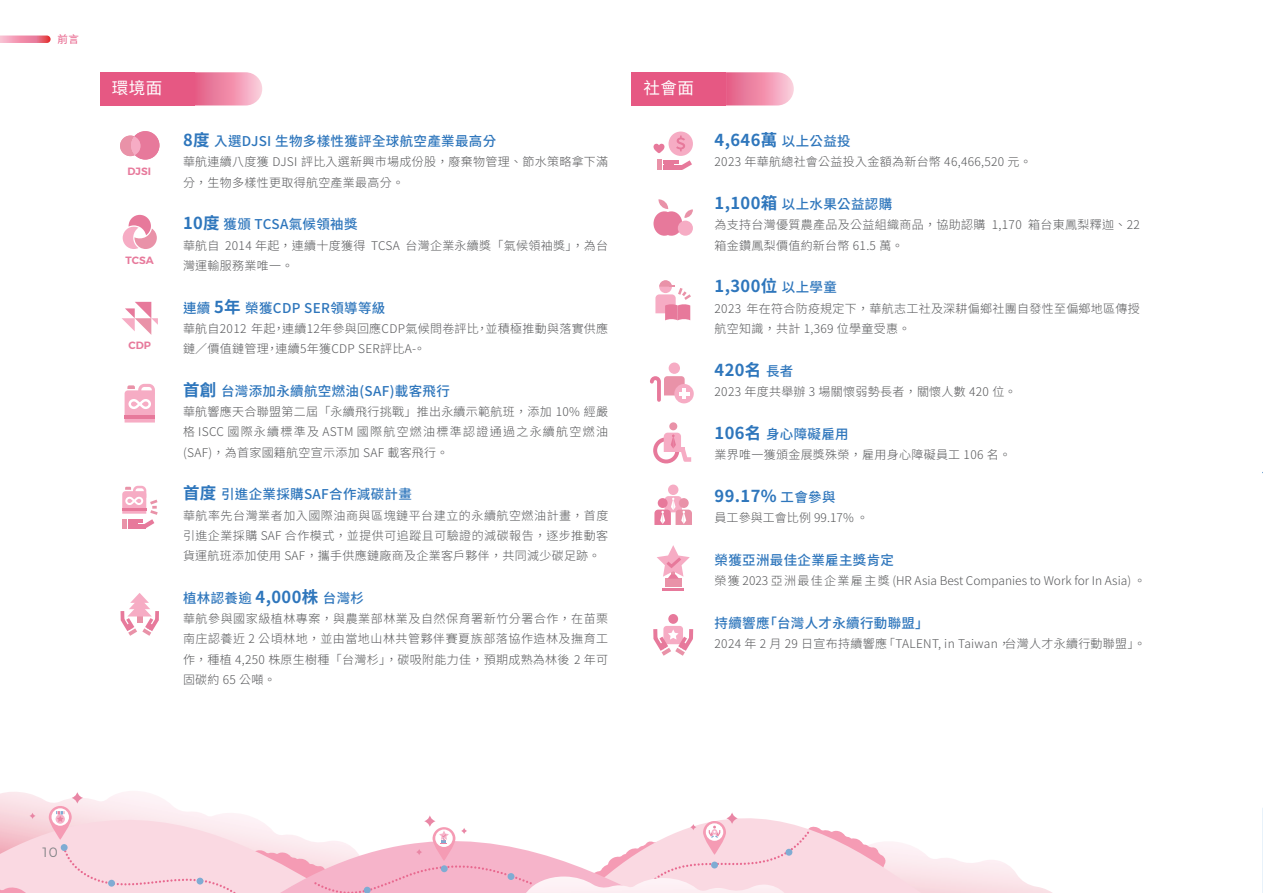
<style>
.page{position:relative;width:1263px;height:893px;background:#fff}
.page>*{position:absolute;margin:0;border:0;box-sizing:border-box;transform-origin:0 0}
.t1{font:700 16.5px "Noto Sans CJ Ktc";letter-spacing:.025em;color:#2e76bc}
.t2{font:16.5px "Noto Sans CJ Ktc";letter-spacing:.025em;color:#fff}
.t3{font:500 13.5px "Noto Sans CJ Ktc";letter-spacing:.025em;color:#2e76bc}
.t4{font:100 13.5px "Montserrat";color:#808285}
.t5{font:300 12px/20.2px "Noto Sans CJ Ktc";letter-spacing:.025em;color:#57585a}
.t6{font:300 12px "Noto Sans CJ Ktc";color:#57585a}
.t7{font:300 12px "Noto Sans CJ Ktc";letter-spacing:.005em;color:#57585a}
.t8{font:600 10.5px "Montserrat";color:#e7799b}
.t9{font:10.5px "Noto Sans CJ Ktc";color:#e65883}
.s1{font-weight:700;font-size:16.5px}
.s2{font-weight:500;font-size:13.5px}
</style>
<div class="page">
<svg style="left:0;top:36px;width:51px;height:7px"></svg>
<svg style="left:0;top:791px;width:1052px;height:102px"></svg>
<svg style="left:1262px;top:808px;width:1px;height:85px"></svg>
<svg style="left:122px;top:302px;width:36px;height:33px"></svg>
<div style="left:138px;top:384px;width:17px;height:14px;border:3px solid #f6acc4;border-radius:5px"></div>
<svg style="left:125px;top:385px;width:30px;height:38px"></svg>
<hr style="left:125px;top:415px;width:30px;height:3px;background:#e7799b">
<svg style="left:122px;top:485px;width:36px;height:43px"></svg>
<svg style="left:120px;top:131px;width:39px;height:29px"></svg>
<svg style="left:123px;top:215px;width:34px;height:34px"></svg>
<svg style="left:194px;top:72px;width:68px;height:34px;background:#f095b0"></svg>
<div style="left:100px;top:72px;width:94px;height:34px;background:#e65883"></div>
<svg style="left:726px;top:72px;width:68px;height:34px;background:#f096b1"></svg>
<div style="left:631px;top:72px;width:95px;height:34px;background:#e65883"></div>
<div style="left:668px;top:485px;width:10px;height:10px;background:#f6acc4;border-radius:50%"></div>
<svg style="left:654px;top:496px;width:38px;height:29px"></svg>
<div style="left:665px;top:579px;width:16px;height:8px;background:#e992a8"></div>
<hr style="left:662px;top:588px;width:22px;height:3px;background:#e7799b">
<svg style="left:657px;top:545px;width:33px;height:34px"></svg>
<svg style="left:653px;top:144px;width:11px;height:9px"></svg>
<div style="left:668px;top:132px;width:25px;height:24px;background:#f6acc4;border-radius:50%"></div>
<svg style="left:676px;top:136px;width:9px;height:15px"></svg>
<div style="left:657px;top:160px;width:5px;height:10px;background:#e992a8"></div>
<hr style="left:664px;top:160px;width:15px;height:4px;background:#e7799b">
<div style="left:664px;top:162px;width:9px;height:5px;background:#e7799b"></div>
<div style="left:664px;top:165px;width:18px;height:5px;background:#e7799b"></div>
<svg style="left:682px;top:160px;width:10px;height:10px"></svg>
<svg style="left:653px;top:199px;width:40px;height:37px"></svg>
<div style="left:678px;top:221px;width:15px;height:15px;background:#f6acc4;border-radius:50%"></div>
<div style="left:669px;top:362px;width:11px;height:12px;background:#f6acc4;border-radius:50%"></div>
<svg style="left:650px;top:376px;width:35px;height:28px"></svg>
<div style="left:674px;top:384px;width:20px;height:19px;background:#f6acc4;border-radius:50%"></div>
<hr style="left:679px;top:392px;width:10px;height:4px;background:#fff">
<hr style="left:682px;top:388px;width:4px;height:11px;background:#fff">
<div style="left:653px;top:437px;width:26px;height:26px;border:4px solid #e7799b;border-radius:50%"></div>
<div style="left:669px;top:422px;width:8px;height:8px;background:#e992a8;border-radius:50%"></div>
<svg style="left:664px;top:433px;width:27px;height:29px"></svg>
<div style="left:668px;top:614px;width:10px;height:10px;background:#e7799b;border-radius:50%"></div>
<svg style="left:653px;top:626px;width:40px;height:30px"></svg>
<svg style="left:689px;top:629px;width:4px;height:10px"></svg>
<svg style="left:655px;top:280px;width:36px;height:40px"></svg>
<svg style="left:121px;top:593px;width:38px;height:43px"></svg>
<p class="t9" style="left:57px;top:33px;width:23px">前言</p>
<h1 class="t2" style="left:112px;top:78px;width:52px">環境面</h1>
<h1 class="t2" style="left:643px;top:78px;width:52px">社會面</h1>
<p class="t3" style="left:183px;top:133px;width:315px"><span class="s1">8度</span> 入選DJSI 生物多樣性獲評全球航空產業最高分</p>
<p class="t5" style="left:183px;top:152px;width:427px">華航連續八度獲 DJSI 評比入選新興市場成份股，廢棄物管理、節水策略拿下滿分，生物多樣性更取得航空產業最高分。</p>
<p class="t3" style="left:183px;top:217px;width:176px"><span class="s1">10度</span> 獲頒 TCSA氣候領袖獎</p>
<p class="t5" style="left:183px;top:235px;width:427px">華航自 2014 年起，連續十度獲得 TCSA 台灣企業永續獎「氣候領袖獎」，為台灣運輸服務業唯一。</p>
<p class="t3" style="left:183px;top:300px;width:204px">連續 <span class="s1">5年</span> 榮獲CDP SER領導等級</p>
<p class="t5" style="left:183px;top:319px;width:427px">華航自2012 年起，連續12年參與回應CDP氣候問卷評比，並積極推動與落實供應鏈／價值鏈管理，連續5年獲CDP SER評比A-。</p>
<p class="t3" style="left:183px;top:383px;width:268px"><span class="s1">首創</span> 台灣添加永續航空燃油(SAF)載客飛行</p>
<p class="t5" style="left:183px;top:402px;width:427px;text-align:justify">華航響應天合聯盟第二屆「永續飛行挑戰」推出永續示範航班，添加 10% 經嚴格 ISCC 國際永續標準及 ASTM 國際航空燃油標準認證通過之永續航空燃油(SAF)，為首家國籍航空宣示添加 SAF 載客飛行。</p>
<p class="t3" style="left:183px;top:487px;width:230px"><span class="s1">首度</span> 引進企業採購SAF合作減碳計畫</p>
<p class="t5" style="left:183px;top:505px;width:427px;text-align:justify">華航率先台灣業者加入國際油商與區塊鏈平台建立的永續航空燃油計畫，首度引進企業採購 SAF 合作模式，並提供可追蹤且可驗證的減碳報告，逐步推動客貨運航班添加使用 SAF，攜手供應鏈廠商及企業客戶夥伴，共同減少碳足跡。</p>
<p class="t3" style="left:183px;top:590px;width:183px">植林認養逾 <span class="s1">4,000株</span> 台灣杉</p>
<p class="t5" style="left:183px;top:609px;width:427px;text-align:justify">華航參與國家級植林專案，與農業部林業及自然保育署新竹分署合作，在苗栗南庄認養近 2 公頃林地，並由當地山林共管夥伴賽夏族部落協作造林及撫育工作，種植 4,250 株原生樹種「台灣杉」，碳吸附能力佳，預期成熟為林後 2 年可固碳約 65 公噸。</p>
<p class="t8" style="left:127px;top:163px;width:25px">DJSI</p>
<p class="t8" style="left:126px;top:252px;width:30px">TCSA</p>
<p class="t8" style="left:129px;top:337px;width:24px">CDP</p>
<h1 class="t1" style="left:714px;top:131px;width:138px">4,646萬 <span class="s2">以上公益投</span></h1>
<p class="t5" style="left:714px;top:152px;width:319px">2023 年華航總社會公益投入金額為新台幣 46,466,520 元。</p>
<p class="t3" style="left:714px;top:196px;width:179px"><span class="s1">1,100箱</span> 以上水果公益認購</p>
<p class="t5" style="left:714px;top:215px;width:427px">為支持台灣優質農產品及公益組織商品，協助認購 1,170 箱台東鳳梨釋迦、22箱金鑽鳳梨價值約新台幣 61.5 萬。</p>
<h1 class="t1" style="left:714px;top:277px;width:124px">1,300位 <span class="s2">以上學童</span></h1>
<p class="t5" style="left:714px;top:298px;width:427px">2023 年在符合防疫規定下，華航志工社及深耕偏鄉社團自發性至偏鄉地區傳授航空知識，共計 1,369 位學童受惠。</p>
<h1 class="t1" style="left:714px;top:360px;width:80px">420名 <span class="s2">長者</span></h1>
<p class="t5" style="left:714px;top:382px;width:304px">2023 年度共舉辦 3 場關懷弱勢長者，關懷人數 420 位。</p>
<p class="t3" style="left:714px;top:426px;width:136px"><span class="s1">106名</span> 身心障礙雇用</p>
<p class="t5" style="left:714px;top:445px;width:298px">業界唯一獲頒金展獎殊榮，雇用身心障礙員工 106 名。</p>
<h1 class="t1" style="left:714px;top:486px;width:122px">99.17% <span class="s2">工會參與</span></h1>
<p class="t7" style="left:714px;top:511px;width:156px">員工參與工會比例 99.17% 。</p>
<p class="t3" style="left:714px;top:552px;width:181px">榮獲亞洲最佳企業雇主獎肯定</p>
<p class="t6" style="left:714px;top:574px;width:433px">榮獲 2023 亞洲最佳企業雇主獎 (HR Asia Best Companies to Work for In Asia) 。</p>
<p class="t3" style="left:714px;top:615px;width:216px">持續響應「台灣人才永續行動聯盟」</p>
<p class="t5" style="left:714px;top:634px;width:433px">2024 年 2 月 29 日宣布持續響應「TALENT, in Taiwan，台灣人才永續行動聯盟」。</p>
<p class="t4" style="left:43px;top:843px;width:17px">10</p>
</div>
